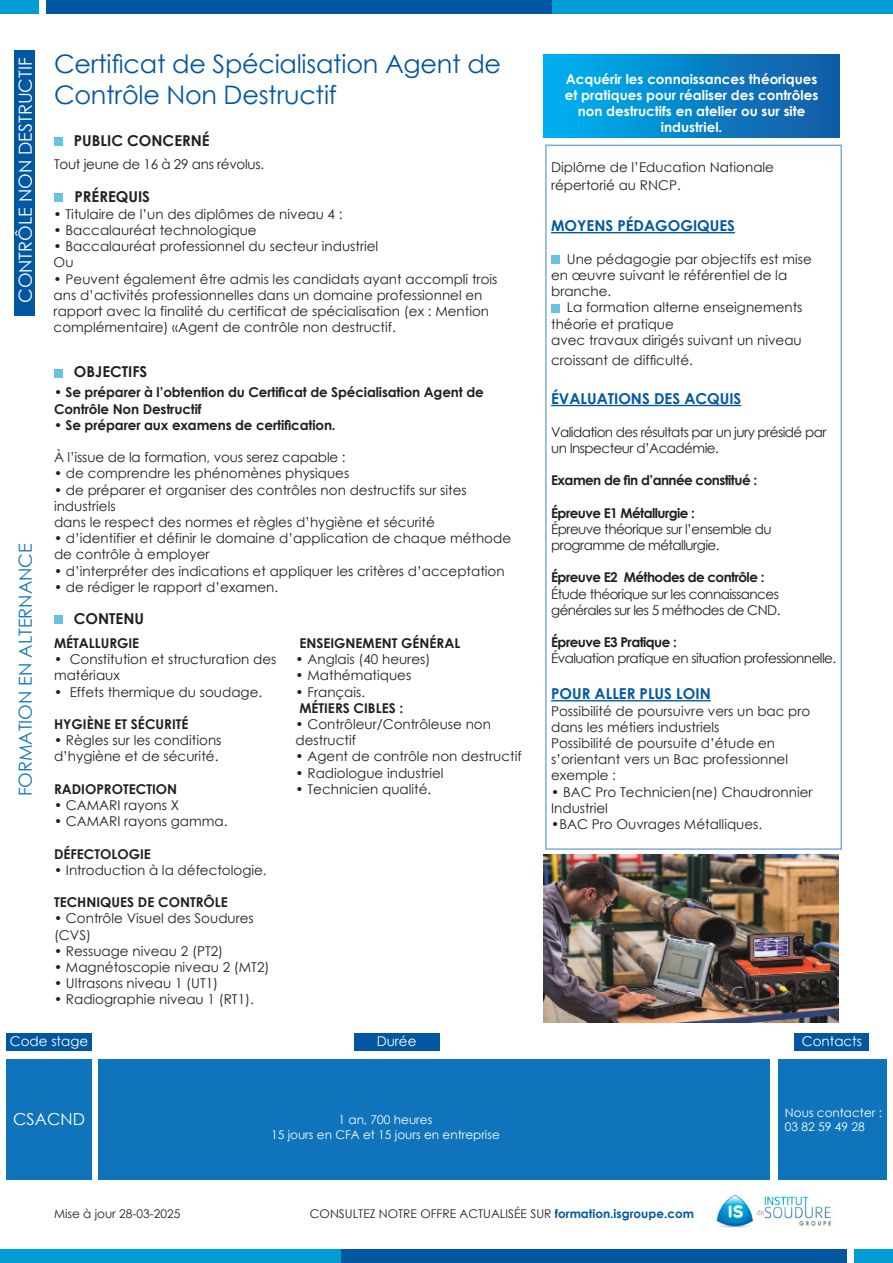
<style>
.page{position:relative;width:893px;height:1263px;background:#fff}
.page>*{position:absolute;margin:0;border:0;box-sizing:border-box;transform-origin:0 0}
.t1{font:25.5px/30.6px "Century Gothic";letter-spacing:-.01em;color:#0157a2}
.t2{font:18px "Century Gothic";color:#fff}
.t3{font:18px "Century Gothic";color:#1074bc}
.t4{font:16.5px "Century Gothic";color:#fff}
.t5{font:700 15px "Century Gothic";color:#0157a2}
.t6{font:700 15px "Century Gothic";color:#231f20}
.t7{font:13.5px/16.2px "Century Gothic";color:#231f20}
.t8{font:13.5px/16.2px "Century Gothic";letter-spacing:-.04em;color:#231f20}
.t9{font:700 13.5px "Century Gothic";letter-spacing:-.01em;color:#231f20}
.t10{font:700 13.5px "Century Gothic";color:#fff}
.t11{font:700 13.5px "Century Gothic";letter-spacing:-.04em;color:#231f20}
.t12{font:13.5px "Century Gothic";letter-spacing:-.02em;color:#231f20}
.t13{font:13.5px "Century Gothic";color:#fff}
.t14{font:12px "Century Gothic";color:#231f20}
.t15{font:12px "Century Gothic";color:#fff}
.s1{font-weight:700;color:#0157a2}
</style>
<div class="page">
<img style="left:717px;top:1195px;width:115px;height:33px">
<div style="left:54px;top:137px;width:8px;height:9px;background:#66c3e6"></div>
<div style="left:54px;top:194px;width:8px;height:8px;background:#66c3e6"></div>
<div style="left:54px;top:369px;width:8px;height:8px;background:#66c3e6"></div>
<div style="left:0;top:0;width:39px;height:14px;background:#009cd6"></div>
<div style="left:46px;top:0;width:507px;height:13px;background:#0157a2"></div>
<div style="left:553px;top:0;width:340px;height:13px;background:#009cd6"></div>
<div style="left:854px;top:1249px;width:39px;height:14px;background:#009cd6"></div>
<div style="left:340px;top:1249px;width:507px;height:14px;background:#0157a2"></div>
<div style="left:0;top:1249px;width:340px;height:14px;background:#009cd6"></div>
<div style="left:544px;top:54px;width:295px;height:83px;background:linear-gradient(to right,#00b2f2,#1358a3)"></div>
<div style="left:15px;top:50px;width:20px;height:266px;background:#0157a2"></div>
<hr style="left:551px;top:232px;width:184px;height:1px;background:#0157a2">
<hr style="left:551px;top:405px;width:190px;height:1px;background:#0157a2">
<hr style="left:551px;top:700px;width:160px;height:1px;background:#0157a2">
<div style="left:551px;top:256px;width:8px;height:8px;background:#66c3e6"></div>
<div style="left:551px;top:304px;width:8px;height:8px;background:#66c3e6"></div>
<div style="left:6px;top:1033px;width:86px;height:17px;background:#0157a2"></div>
<div style="left:794px;top:1033px;width:75px;height:17px;background:#0157a2"></div>
<div style="left:354px;top:1033px;width:85px;height:17px;background:#0157a2"></div>
<div style="left:6px;top:1059px;width:86px;height:121px;background:#1074bc"></div>
<div style="left:98px;top:1059px;width:672px;height:121px;background:#1074bc"></div>
<div style="left:779px;top:1059px;width:108px;height:121px;background:#1074bc"></div>
<div style="left:54px;top:616px;width:8px;height:8px;background:#66c3e6"></div>
<img style="left:543px;top:854px;width:296px;height:168px">
<p class="t2" style="left:13px;top:303px;width:247px;rotate:-90deg">CONTRÔLE NON DESTRUCTIF</p>
<p class="t3" style="left:13px;top:796px;width:254px;rotate:-90deg">FORMATION EN ALTERNANCE</p>
<p class="t1" style="left:54px;top:48px;width:449px">Certificat de Spécialisation Agent de<br>Contrôle Non Destructif</p>
<p class="t6" style="left:74px;top:129px;width:137px">PUBLIC CONCERNÉ</p>
<p class="t12" style="left:54px;top:155px;width:212px">Tout jeune de 16 à 29 ans révolus.</p>
<p class="t7" style="left:54px;top:206px;width:290px">• Titulaire de l’un des diplômes de niveau 4 :</p>
<p class="t7" style="left:54px;top:222px;width:204px">• Baccalauréat technologique</p>
<p class="t7" style="left:54px;top:238px;width:326px">• Baccalauréat professionnel du secteur industriel</p>
<p class="t7" style="left:54px;top:254px;width:21px">Ou</p>
<p class="t7" style="left:54px;top:270px;width:445px">• Peuvent également être admis les candidats ayant accompli trois ans d’activités professionnelles dans un domaine professionnel en rapport avec la finalité du certificat de spécialisation (ex : Mention complémentaire) «Agent de contrôle non destructif.</p>
<p class="t6" style="left:74px;top:185px;width:77px">PRÉREQUIS</p>
<p class="t6" style="left:74px;top:361px;width:75px">OBJECTIFS</p>
<p class="t9" style="left:54px;top:382px;width:431px">• Se préparer à l’obtention du Certificat de Spécialisation Agent de</p>
<p class="t9" style="left:54px;top:398px;width:149px">Contrôle Non Destructif</p>
<p class="t9" style="left:54px;top:415px;width:283px">• Se préparer aux examens de certification.</p>
<p class="t7" style="left:54px;top:449px;width:293px">À l’issue de la formation, vous serez capable :</p>
<p class="t7" style="left:54px;top:465px;width:297px">• de comprendre les phénomènes physiques</p>
<p class="t7" style="left:54px;top:481px;width:414px">• de préparer et organiser des contrôles non destructifs sur sites industriels</p>
<p class="t7" style="left:54px;top:514px;width:382px">dans le respect des normes et règles d’hygiène et sécurité</p>
<p class="t7" style="left:54px;top:530px;width:459px">• d’identifier et définir le domaine d’application de chaque méthode de contrôle à employer</p>
<p class="t7" style="left:54px;top:562px;width:452px">• d’interpréter des indications et appliquer les critères d’acceptation</p>
<p class="t7" style="left:54px;top:578px;width:226px">• de rédiger le rapport d’examen.</p>
<p class="t6" style="left:74px;top:607px;width:72px">CONTENU</p>
<p class="t9" style="left:54px;top:633px;width:87px">MÉTALLURGIE</p>
<p class="t7" style="left:54px;top:651px;width:224px">• Constitution et structuration des matériaux</p>
<p class="t7" style="left:54px;top:683px;width:210px">• Effets thermique du soudage.</p>
<p class="t9" style="left:54px;top:714px;width:136px">HYGIÈNE ET SÉCURITÉ</p>
<p class="t7" style="left:54px;top:732px;width:169px">• Règles sur les conditions d’hygiène et de sécurité.</p>
<p class="t9" style="left:54px;top:779px;width:125px">RADIOPROTECTION</p>
<p class="t7" style="left:54px;top:797px;width:127px">• CAMARI rayons X</p>
<p class="t7" style="left:54px;top:813px;width:175px">• CAMARI rayons gamma.</p>
<p class="t9" style="left:54px;top:843px;width:98px">DÉFECTOLOGIE</p>
<p class="t7" style="left:54px;top:862px;width:214px">• Introduction à la défectologie.</p>
<p class="t9" style="left:54px;top:892px;width:175px">TECHNIQUES DE CONTRÔLE</p>
<p class="t7" style="left:54px;top:910px;width:201px">• Contrôle Visuel des Soudures (CVS)</p>
<p class="t7" style="left:54px;top:943px;width:171px">• Ressuage niveau 2 (PT2)</p>
<p class="t7" style="left:54px;top:959px;width:217px">• Magnétoscopie niveau 2 (MT2)</p>
<p class="t7" style="left:54px;top:975px;width:166px">• Ultrasons niveau 1 (UT1)</p>
<p class="t7" style="left:54px;top:991px;width:201px">• Radiographie niveau 1 (RT1).</p>
<p class="t9" style="left:299px;top:633px;width:162px">ENSEIGNEMENT GÉNÉRAL</p>
<p class="t7" style="left:296px;top:651px;width:136px">• Anglais (40 heures)</p>
<p class="t7" style="left:296px;top:667px;width:117px">• Mathématiques</p>
<p class="t7" style="left:296px;top:683px;width:71px">• Français.</p>
<p class="t9" style="left:299px;top:698px;width:105px">MÉTIERS CIBLES :</p>
<p class="t7" style="left:296px;top:716px;width:197px">• Contrôleur/Contrôleuse non destructif</p>
<p class="t7" style="left:296px;top:748px;width:228px">• Agent de contrôle non destructif</p>
<p class="t7" style="left:296px;top:764px;width:149px">• Radiologue industriel</p>
<p class="t7" style="left:296px;top:781px;width:137px">• Technicien qualité.</p>
<p class="t10" style="left:566px;top:68px;width:253px">Acquérir les connaissances théoriques</p>
<p class="t10" style="left:565px;top:85px;width:255px">et pratiques pour réaliser des contrôles</p>
<p class="t10" style="left:578px;top:101px;width:229px">non destructifs en atelier ou sur site</p>
<p class="t10" style="left:661px;top:117px;width:63px">industriel.</p>
<p class="t7" style="left:551px;top:158px;width:224px;line-height:18px">Diplôme de l’Education Nationale répertorié au RNCP.</p>
<p class="t5" style="left:551px;top:214px;width:185px">MOYENS PÉDAGOGIQUES</p>
<p class="t7" style="left:567px;top:251px;width:246px">Une pédagogie par objectifs est mise</p>
<p class="t7" style="left:551px;top:267px;width:238px">en œuvre suivant le référentiel de la branche.</p>
<p class="t7" style="left:551px;top:299px;width:253px;text-indent:16px">La formation alterne enseignements théorie et pratique</p>
<p class="t7" style="left:551px;top:330px;width:252px;line-height:19.8px">avec travaux dirigés suivant un niveau croissant de difficulté.</p>
<p class="t5" style="left:551px;top:387px;width:192px">ÉVALUATIONS DES ACQUIS</p>
<p class="t8" style="left:551px;top:423px;width:277px">Validation des résultats par un jury présidé par un Inspecteur d’Académie.</p>
<p class="t11" style="left:551px;top:470px;width:208px">Examen de fin d’année constitué :</p>
<p class="t11" style="left:551px;top:502px;width:145px">Épreuve E1 Métallurgie :</p>
<p class="t8" style="left:551px;top:521px;width:222px">Épreuve théorique sur l’ensemble du programme de métallurgie.</p>
<p class="t11" style="left:551px;top:567px;width:215px">Épreuve E2 Méthodes de contrôle :</p>
<p class="t8" style="left:551px;top:585px;width:231px">Étude théorique sur les connaissances générales sur les 5 méthodes de CND.</p>
<p class="t11" style="left:551px;top:632px;width:127px">Épreuve E3 Pratique :</p>
<p class="t8" style="left:551px;top:650px;width:287px">Évaluation pratique en situation professionnelle.</p>
<p class="t5" style="left:551px;top:682px;width:161px">POUR ALLER PLUS LOIN</p>
<p class="t7" style="left:551px;top:702px;width:261px">Possibilité de poursuivre vers un bac pro dans les métiers industriels</p>
<p class="t7" style="left:551px;top:735px;width:238px">Possibilité de poursuite d’étude en s’orientant vers un Bac professionnel</p>
<p class="t7" style="left:551px;top:767px;width:66px">exemple :</p>
<p class="t7" style="left:551px;top:783px;width:263px">• BAC Pro Technicien(ne) Chaudronnier<br>Industriel</p>
<p class="t7" style="left:551px;top:816px;width:213px">•BAC Pro Ouvrages Métalliques.</p>
<p class="t13" style="left:10px;top:1032px;width:80px">Code stage</p>
<p class="t13" style="left:377px;top:1032px;width:41px">Durée</p>
<p class="t13" style="left:802px;top:1032px;width:62px">Contacts</p>
<p class="t4" style="left:13px;top:1107px;width:73px">CSACND</p>
<p class="t15" style="left:338px;top:1111px;width:95px">1 an, 700 heures</p>
<p class="t15" style="left:271px;top:1126px;width:230px">15 jours en CFA et 15 jours en entreprise</p>
<p class="t14" style="left:54px;top:1205px;width:128px">Mise à jour 28-03-2025</p>
<p class="t14" style="left:310px;top:1205px;width:386px">CONSULTEZ NOTRE OFFRE ACTUALISÉE SUR <span class="s1">formation.isgroupe.com</span></p>
<p class="t15" style="left:785px;top:1104px;width:99px">Nous contacter :</p>
<p class="t15" style="left:785px;top:1119px;width:81px">03 82 59 49 28</p>
</div>
